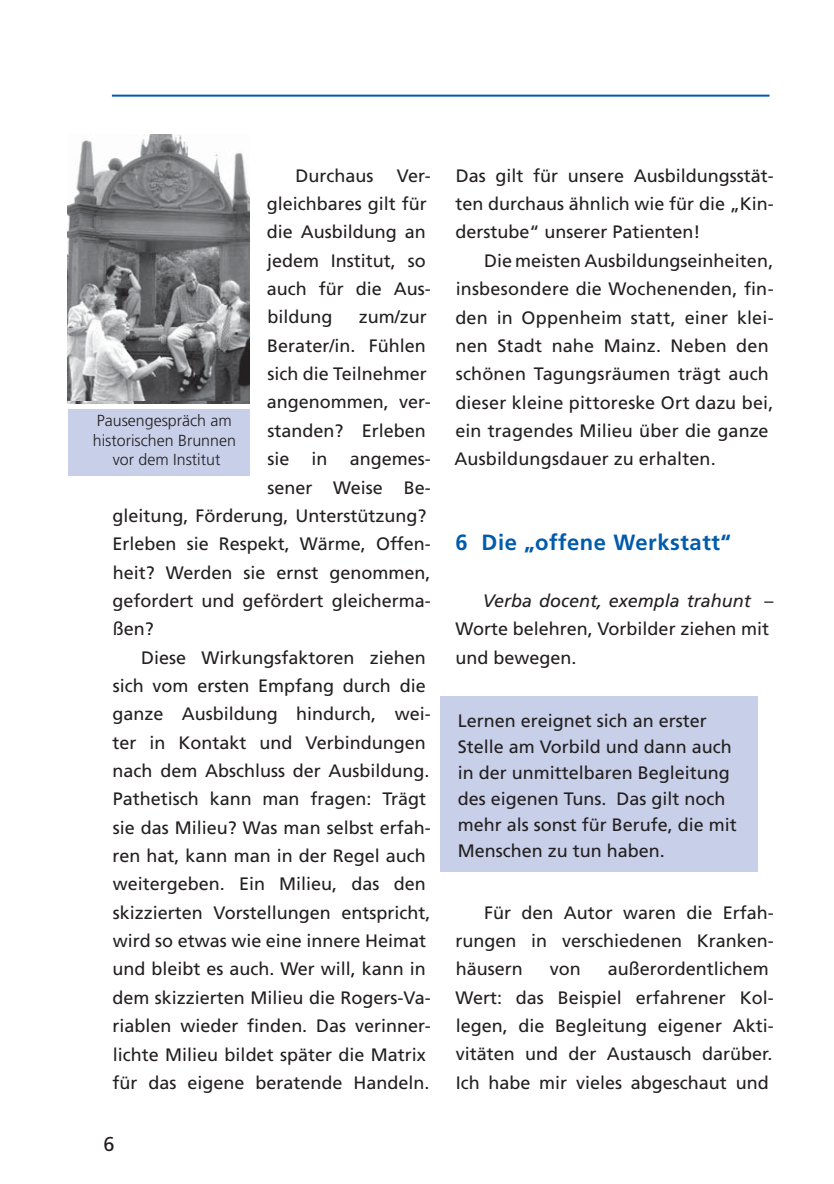
<style>
.page{position:relative;width:834px;height:1184px;background:#fff}
.page>*{position:absolute;margin:0;border:0;box-sizing:border-box;transform-origin:0 0}
.t1{font:700 22px "Frutiger";letter-spacing:.025em;color:#005bab}
.t2{font:20px "Frutiger";color:#231f20}
.t3{font:18px/28.4px "Frutiger";color:#231f20}
.t4{font:300 16px/19.2px "Frutiger";color:#231f20;text-align:center}
.s1{font-style:italic}
</style>
<div class="page">
<hr style="left:112px;top:95px;width:658px;height:2px;background:#005bab">
<div style="left:68px;top:409px;width:181px;height:66px;background:#c7cfe9"></div>
<div style="left:441px;top:696px;width:317px;height:176px;background:#c7cfe9"></div>
<img style="left:68px;top:135px;width:181px;height:266px">
<p class="t3" style="left:296px;top:163px;width:79px">Durchaus</p>
<p class="t3" style="left:267px;top:163px;width:165px;text-indent:130px">Ver&shy;gleichbares gilt für die Ausbildung an jedem Institut, so auch für die Aus&shy;bildung</p>
<p class="t3" style="left:359px;top:304px;width:70px">zum/zur</p>
<p class="t3" style="left:267px;top:333px;width:160px">Berater/in. Fühlen</p>
<p class="t3" style="left:267px;top:361px;width:161px">sich die Teilnehmer</p>
<p class="t3" style="left:267px;top:389px;width:165px">angenommen, ver-</p>
<p class="t3" style="left:267px;top:418px;width:160px">standen? Erleben</p>
<p class="t3" style="left:267px;top:446px;width:165px">sie in angemes-</p>
<p class="t3" style="left:267px;top:474px;width:165px">sener Weise Be-</p>
<p class="t3" style="left:112px;top:503px;width:315px">gleitung, Förderung, Unterstützung?</p>
<p class="t3" style="left:113px;top:531px;width:320px">Erleben sie Respekt, Wärme, Offen-</p>
<p class="t3" style="left:113px;top:560px;width:319px">heit? Werden sie ernst genommen,</p>
<p class="t3" style="left:112px;top:588px;width:320px">gefordert und gefördert gleicherma-</p>
<p class="t3" style="left:113px;top:616px;width:43px">ßen?</p>
<p class="t3" style="left:141px;top:645px;width:286px">Diese Wirkungsfaktoren ziehen</p>
<p class="t3" style="left:113px;top:673px;width:314px">sich vom ersten Empfang durch die</p>
<p class="t3" style="left:112px;top:701px;width:320px">ganze Ausbildung hindurch, wei-</p>
<p class="t3" style="left:113px;top:730px;width:315px">ter in Kontakt und Verbindungen</p>
<p class="t3" style="left:113px;top:758px;width:318px">nach dem Abschluss der Ausbildung.</p>
<p class="t3" style="left:113px;top:786px;width:315px">Pathetisch kann man fragen: Trägt</p>
<p class="t3" style="left:113px;top:815px;width:319px">sie das Milieu? Was man selbst erfah-</p>
<p class="t3" style="left:113px;top:843px;width:315px">ren hat, kann man in der Regel auch</p>
<p class="t3" style="left:113px;top:871px;width:315px">weitergeben. Ein Milieu, das den</p>
<p class="t3" style="left:113px;top:900px;width:319px">skizzierten Vorstellungen entspricht,</p>
<p class="t3" style="left:113px;top:928px;width:315px">wird so etwas wie eine innere Heimat</p>
<p class="t3" style="left:113px;top:956px;width:315px">und bleibt es auch. Wer will, kann in</p>
<p class="t3" style="left:112px;top:985px;width:320px">dem skizzierten Milieu die Rogers-Va-</p>
<p class="t3" style="left:113px;top:1013px;width:320px">riablen wieder finden. Das verinner-</p>
<p class="t3" style="left:113px;top:1041px;width:314px">lichte Milieu bildet später die Matrix</p>
<p class="t3" style="left:113px;top:1070px;width:319px">für das eigene beratende Handeln.</p>
<p class="t4" style="left:93px;top:412px;width:145px">Pausengespräch am historischen Brunnen vor dem Institut</p>
<p class="t2" style="left:103px;top:1136px;width:13px">6</p>
<p class="t3" style="left:455px;top:163px;width:320px;text-align:justify">Das gilt für unsere Ausbildungsstät&shy;ten durchaus ähnlich wie für die „Kin&shy;derstube“ unserer Patienten!</p>
<p class="t3" style="left:455px;top:248px;width:321px;text-indent:30px">Die meisten Ausbildungseinheiten, ins be sondere die Wochenenden, fin&shy;den in Oppenheim statt, einer klei&shy;nen Stadt nahe Mainz. Neben den schönen Tagungsräumen trägt auch dieser kleine pittoreske Ort dazu bei, ein tragendes Milieu über die ganze Ausbildungsdauer zu erhalten.</p>
<p class="t1" style="left:456px;top:534px;width:277px">6 Die „offene Werkstatt“</p>
<p class="t3" style="left:456px;top:588px;width:319px;text-indent:27px"><span class="s1">Verba docent, exempla trahunt</span> –<br>Worte belehren, Vorbilder ziehen mit und bewegen.</p>
<p class="t3" style="left:458px;top:709px;width:281px;line-height:26px">Lernen ereignet sich an erster<br>Stelle am Vorbild und dann auch in der unmittelbaren Begleitung des eigenen Tuns. Das gilt noch mehr als sonst für Berufe, die mit<br>Menschen zu tun haben.</p>
<p class="t3" style="left:456px;top:900px;width:320px;text-align:justify;text-indent:29px">Für den Autor waren die Erfah&shy;rungen in verschiedenen Kranken&shy;häusern</p>
<p class="t3" style="left:456px;top:956px;width:320px;text-indent:152px">außerordentlichem<br>Wert: das Beispiel erfahrener Kol&shy;legen, die Begleitung eigener Akti&shy;vitäten und der Austausch darüber.<br>Ich habe mir vieles abgeschaut und</p>
<p class="t3" style="left:550px;top:956px;width:32px">von</p>
</div>
